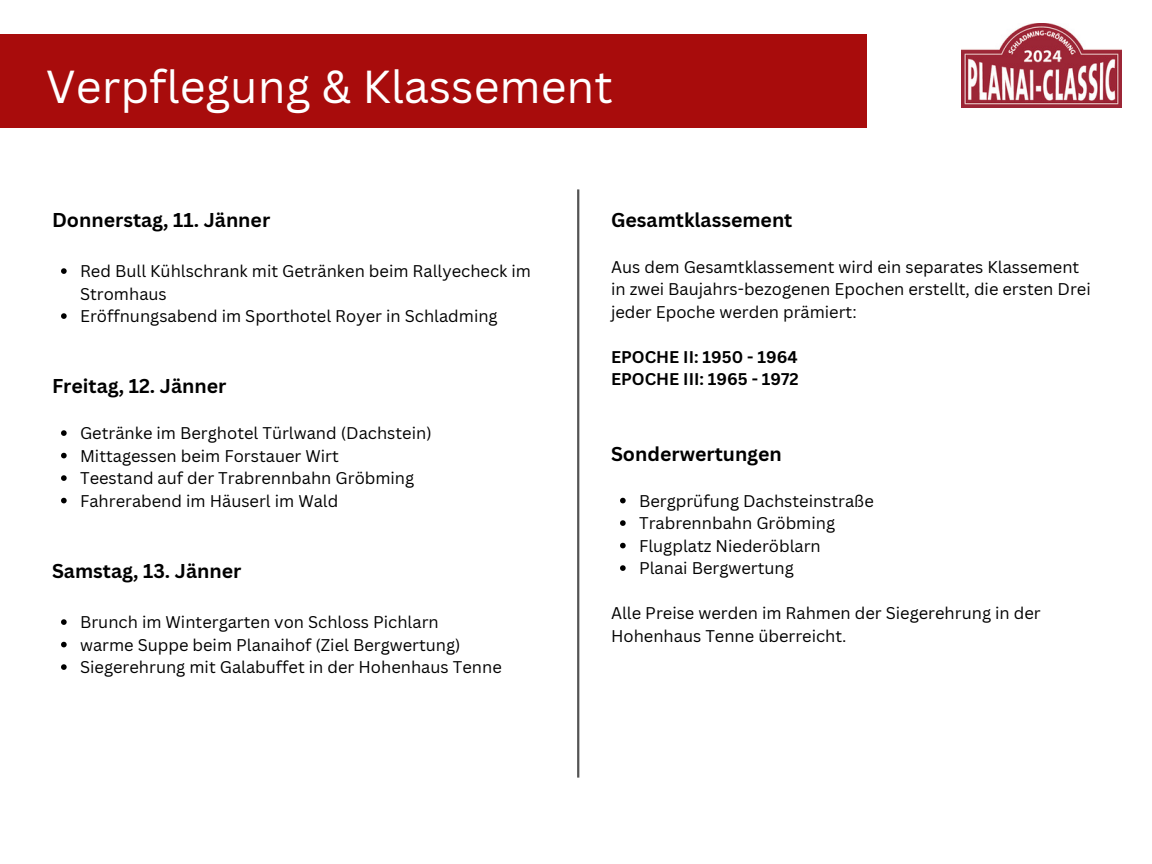
<style>
.page{position:relative;width:1152px;height:864px;background:#fff}
.page>*{position:absolute;margin:0;border:0;box-sizing:border-box;transform-origin:0 0}
.t1{font:45px "Canva Sans";color:#fff}
.t2{font:700 19.5px "Canva Sans";color:#000}
.t3{font:16.5px/22.5px "Canva Sans";color:#000}
.t4{font:700 16.5px "Canva Sans";color:#000}
</style>
<div class="page">
<div style="left:0;top:34px;width:866px;height:93px;background:#a80c0c"></div>
<svg style="left:61px;top:268px;width:6px;height:6px"></svg>
<svg style="left:61px;top:313px;width:6px;height:6px"></svg>
<svg style="left:61px;top:430px;width:6px;height:6px"></svg>
<svg style="left:61px;top:453px;width:6px;height:5px"></svg>
<svg style="left:61px;top:475px;width:6px;height:6px"></svg>
<svg style="left:61px;top:498px;width:6px;height:5px"></svg>
<svg style="left:61px;top:619px;width:6px;height:6px"></svg>
<svg style="left:61px;top:642px;width:6px;height:5px"></svg>
<svg style="left:61px;top:664px;width:6px;height:6px"></svg>
<svg style="left:620px;top:498px;width:6px;height:5px"></svg>
<svg style="left:620px;top:520px;width:6px;height:6px"></svg>
<svg style="left:620px;top:543px;width:6px;height:5px"></svg>
<svg style="left:620px;top:565px;width:6px;height:6px"></svg>
<hr style="left:577px;top:189px;width:2px;height:589px;background:#545454">
<img style="left:961px;top:24px;width:160px;height:83px">
<p class="t1" style="left:46px;top:54px;width:569px">Verpflegung &amp; Klassement</p>
<p class="t2" style="left:52px;top:206px;width:220px">Donnerstag, 11. Jänner</p>
<p class="t3" style="left:80px;top:260px;width:452px">Red Bull Kühlschrank mit Getränken beim Rallyecheck im<br>Stromhaus</p>
<p class="t3" style="left:80px;top:305px;width:419px">Eröffnungsabend im Sporthotel Royer in Schladming</p>
<p class="t2" style="left:52px;top:372px;width:176px">Freitag, 12. Jänner</p>
<p class="t3" style="left:80px;top:422px;width:353px">Getränke im Berghotel Türlwand (Dachstein)</p>
<p class="t3" style="left:80px;top:444px;width:260px">Mittagessen beim Forstauer Wirt</p>
<p class="t3" style="left:80px;top:467px;width:336px">Teestand auf der Trabrennbahn Gröbming</p>
<p class="t3" style="left:80px;top:489px;width:260px">Fahrerabend im Häuserl im Wald</p>
<p class="t2" style="left:52px;top:557px;width:191px">Samstag, 13. Jänner</p>
<p class="t3" style="left:80px;top:611px;width:360px">Brunch im Wintergarten von Schloss Pichlarn</p>
<p class="t3" style="left:80px;top:633px;width:382px">warme Suppe beim Planaihof (Ziel Bergwertung)</p>
<p class="t3" style="left:80px;top:656px;width:423px">Siegerehrung mit Galabuffet in der Hohenhaus Tenne</p>
<p class="t2" style="left:611px;top:206px;width:183px">Gesamtklassement</p>
<p class="t3" style="left:611px;top:255px;width:481px">Aus dem Gesamtklassement wird ein separates Klassement in zwei Baujahrs-bezogenen Epochen erstellt, die ersten Drei jeder Epoche werden prämiert:</p>
<p class="t4" style="left:611px;top:345px;width:188px">EPOCHE II: 1950 - 1964</p>
<p class="t4" style="left:611px;top:368px;width:189px">EPOCHE III: 1965 - 1972</p>
<p class="t2" style="left:611px;top:440px;width:172px">Sonderwertungen</p>
<p class="t3" style="left:639px;top:489px;width:236px">Bergprüfung Dachsteinstraße</p>
<p class="t3" style="left:639px;top:512px;width:198px">Trabrennbahn Gröbming</p>
<p class="t3" style="left:639px;top:534px;width:183px">Flugplatz Niederöblarn</p>
<p class="t3" style="left:639px;top:557px;width:156px">Planai Bergwertung</p>
<p class="t3" style="left:611px;top:602px;width:431px">Alle Preise werden im Rahmen der Siegerehrung in der<br>Hohenhaus Tenne überreicht.</p>
</div>
